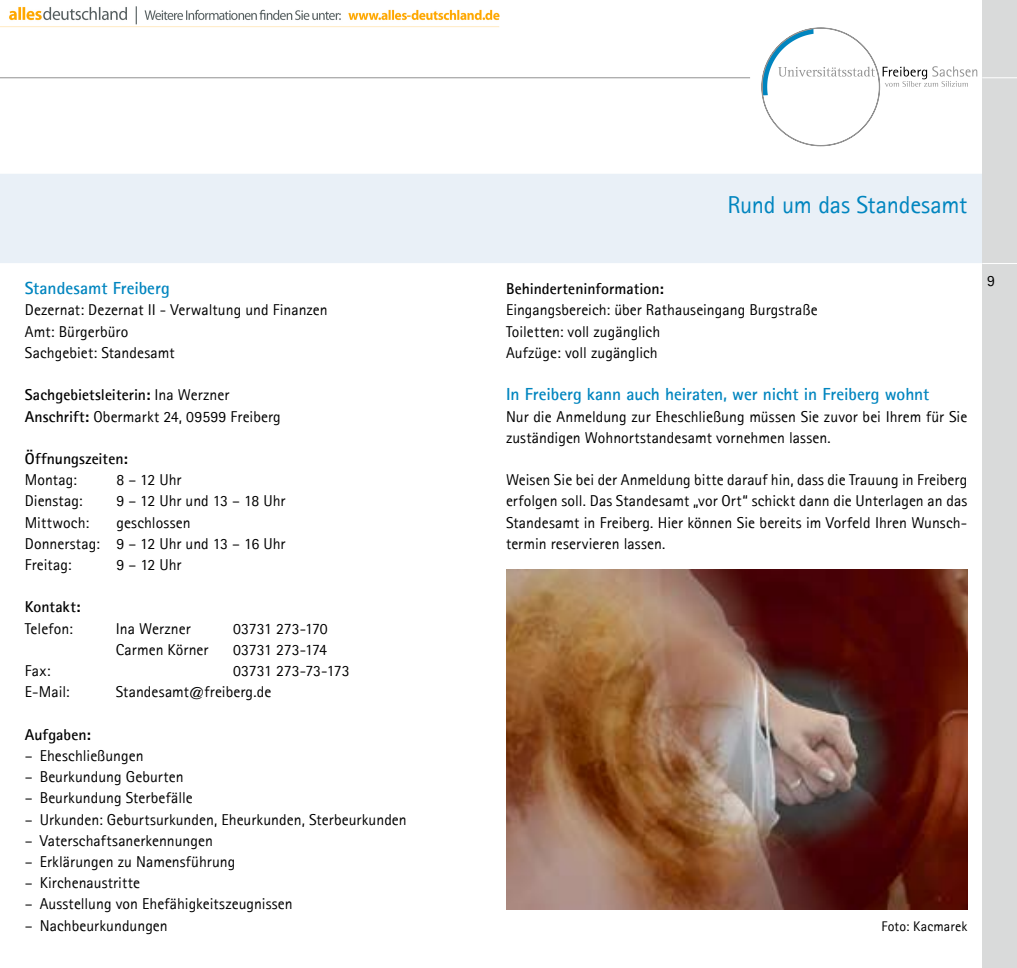
<style>
.page{position:relative;width:1017px;height:968px;background:#fff}
.page>*{position:absolute;margin:0;border:0;box-sizing:border-box;transform-origin:0 0}
.t1{font:24.5px "AT Rotis Sans Serif";letter-spacing:-.01em;color:#0085bf}
.t2{font:700 17.5px "AT Rotis Sans Serif";letter-spacing:-.005em;color:#0085bf}
.t3{font:15.75px/21.2px "AT Rotis Sans Serif";letter-spacing:.005em;color:#000}
.t4{font:700 15.75px "AT Rotis Sans Serif";letter-spacing:.005em;color:#000}
.t5{font:14px "AT Rotis Sans Serif";letter-spacing:.01em;color:#000}
.s1{font-weight:700}
</style>
<div class="page">
<div style="left:0;top:174px;width:982px;height:89px;background:#e9f0f7"></div>
<hr style="left:0;top:77px;width:750px;height:1px;background:#929292">
<div style="left:982px;top:0;width:35px;height:967px;background:#d9dada"></div>
<hr style="left:982px;top:77px;width:35px;height:1px;background:#fff">
<hr style="left:982px;top:263px;width:35px;height:1px;background:#fff">
<svg style="left:762px;top:28px;width:215px;height:118px"></svg>
<img style="left:506px;top:570px;width:461px;height:339px">
<img style="left:0;top:6px;width:500px;height:21px">
<p class="t2" style="left:25px;top:277px;width:146px">Standesamt Freiberg</p>
<p class="t3" style="left:25px;top:299px;width:304px">Dezernat: Dezernat II - Verwaltung und Finanzen<br>Amt: Bürgerbüro<br>Sachgebiet: Standesamt</p>
<p class="t3" style="left:25px;top:384px;width:258px"><span class="s1">Sachgebietsleiterin:</span> Ina Werzner<br><span class="s1">Anschrift:</span> Obermarkt 24, 09599 Freiberg</p>
<p class="t4" style="left:25px;top:448px;width:104px">Öffnungszeiten:</p>
<p class="t3" style="left:25px;top:469px;width:54px">Montag:</p>
<p class="t3" style="left:116px;top:469px;width:67px">8 – 12 Uhr</p>
<p class="t3" style="left:25px;top:490px;width:59px">Dienstag:</p>
<p class="t3" style="left:116px;top:490px;width:171px">9 – 12 Uhr und 13 – 1 8 Uhr</p>
<p class="t3" style="left:25px;top:511px;width:66px">Mittwoch:</p>
<p class="t3" style="left:25px;top:511px;width:262px;text-indent:92px">geschlossen<br>Donnerstag: 9 – 12 Uhr und 1 3 – 1 6 Uhr<br>Freitag:</p>
<p class="t3" style="left:116px;top:554px;width:67px">9 – 12 Uhr</p>
<p class="t4" style="left:25px;top:597px;width:57px">Kontakt:</p>
<p class="t3" style="left:25px;top:617px;width:50px">Telefon:</p>
<p class="t3" style="left:116px;top:617px;width:76px">Ina Werzner</p>
<p class="t3" style="left:233px;top:617px;width:96px">03731 273-1 70</p>
<p class="t3" style="left:116px;top:638px;width:94px">Carmen Körner</p>
<p class="t3" style="left:233px;top:638px;width:95px">03731 273-1 74</p>
<p class="t3" style="left:25px;top:660px;width:27px">Fax:</p>
<p class="t3" style="left:233px;top:660px;width:118px">03731 273-73-1 73</p>
<p class="t3" style="left:25px;top:681px;width:46px">E-Mail:</p>
<p class="t3" style="left:116px;top:681px;width:157px">Standesamt@freiberg.de</p>
<p class="t4" style="left:25px;top:724px;width:68px">Aufgaben:</p>
<p class="t3" style="left:25px;top:744px;width:120px">– Eheschließungen</p>
<p class="t3" style="left:25px;top:766px;width:160px">– Beurkundung Geburten</p>
<p class="t3" style="left:25px;top:787px;width:170px">– Beurkundung Sterbefälle</p>
<p class="t3" style="left:25px;top:808px;width:383px">– Urkunden: Geburtsurkunden, Eheurkunden, Sterbeurkunden</p>
<p class="t3" style="left:25px;top:829px;width:190px">– Vaterschaftsanerkennungen</p>
<p class="t3" style="left:25px;top:850px;width:212px">– Erklärungen zu Namensführung</p>
<p class="t3" style="left:25px;top:872px;width:117px">– Kirchenaustritte</p>
<p class="t3" style="left:25px;top:893px;width:269px">– Ausstellung von Ehefähigkeitszeugnissen</p>
<p class="t3" style="left:25px;top:914px;width:144px">– Nachbeurkundungen</p>
<h1 class="t1" style="left:727px;top:190px;width:241px">Rund um das Standesamt</h1>
<p class="t4" style="left:506px;top:279px;width:159px">Behinderteninformation:</p>
<p class="t3" style="left:506px;top:299px;width:313px">Eingangsbereich: über Rathauseingang Burgstraße<br>Toiletten: voll zugänglich<br>Aufzüge: voll zugänglich</p>
<p class="t2" style="left:506px;top:383px;width:425px">In Freiberg kann auch heiraten, wer nicht in Freiberg wohnt</p>
<p class="t3" style="left:506px;top:405px;width:463px">Nur die Anmeldung zur Eheschließung müssen Sie zuvor bei Ihrem für Sie zuständigen Wohnortstandesamt vornehmen lassen.</p>
<p class="t3" style="left:506px;top:469px;width:463px;text-align:justify">Weisen Sie bei der Anmeldung bitte darauf hin, dass die Trauung in Freiberg erfolgen soll. Das Standesamt „vor Ort“ schickt dann die Unterlagen an das Standesamt in Freiberg. Hier können Sie bereits im Vorfeld Ihren Wunsch&shy;termin reservieren lassen.</p>
<p class="t5" style="left:881px;top:917px;width:87px">Foto: Kacmarek</p>
</div>
